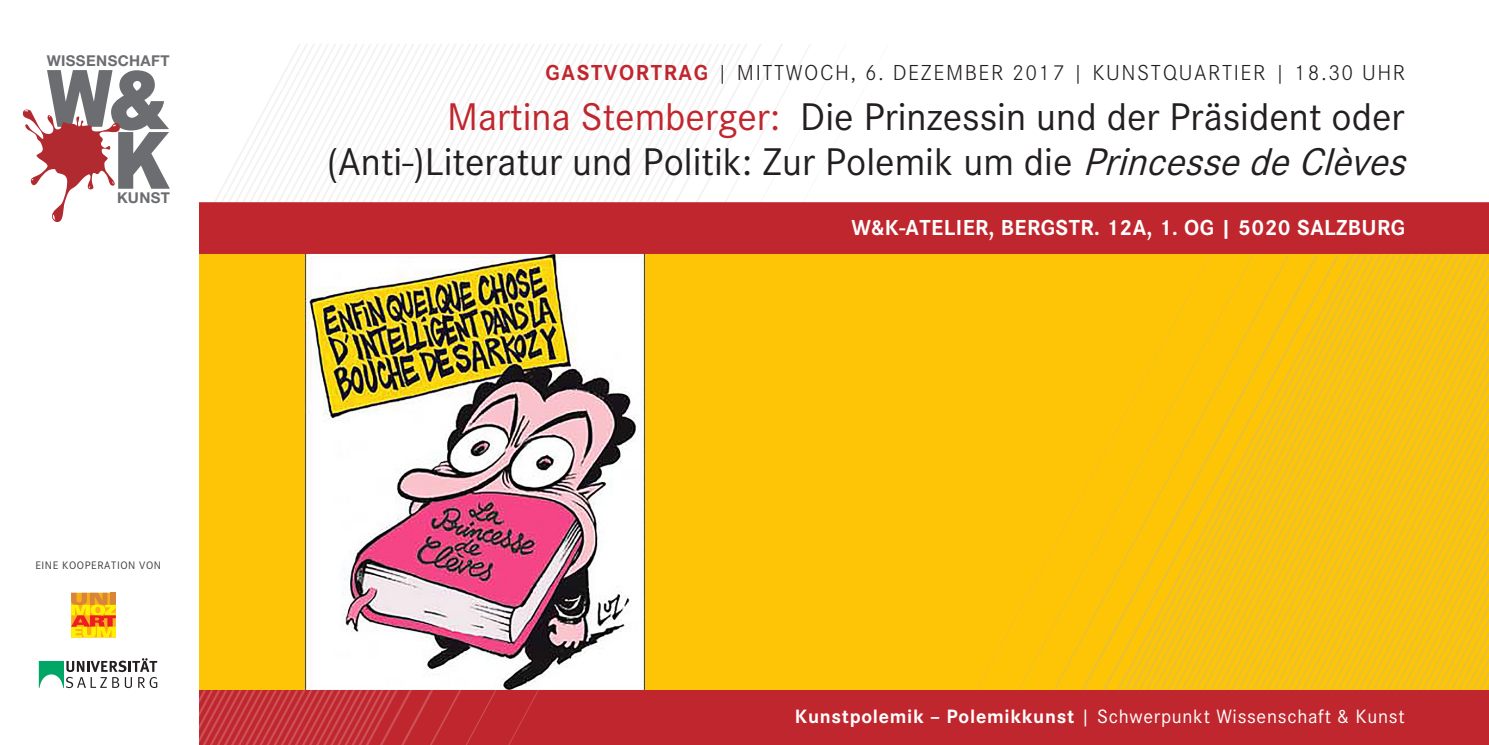
<style>
.page{position:relative;width:1489px;height:745px;background:#fff}
.page>*{position:absolute;margin:0;border:0;box-sizing:border-box;transform-origin:0 0}
.t1{font:900 79px/62px "Arial";color:#6c6d70;text-align:right;scale:.83 1}
.t2{font:40px/45px "Corporate S";color:#231f20}
.t3{font:300 22.5px "Corporate S";letter-spacing:.07em;color:#231f20}
.t4{font:700 22.5px "Corporate S";letter-spacing:.02em;color:#fff}
.t5{font:20px "Corporate S";letter-spacing:.035em;color:#fff}
.t6{font:700 15px "Helvetica Neue LT Std";letter-spacing:.03em;color:#6c6d70}
.t7{font:11.25px "Corporate S";letter-spacing:.05em;color:#3e3e3f}
.s1{font-family:"Helvetica Neue LT Std";font-size:80.5px}
.s2{font-weight:700;color:#c0262d}
.s3{color:#c0262d}
.s4{font-style:italic}
.s5{font-weight:700}
</style>
<div class="page">
<div style="left:198px;top:249px;width:1290px;height:442px;background:#fec506"></div>
<img style="left:305px;top:254px;width:339px;height:435px">
<div style="left:198px;top:202px;width:1290px;height:52px;background:#c0262d"></div>
<svg style="left:206px;top:44px;width:859px;height:160px"></svg>
<div style="left:198px;top:689px;width:1290px;height:55px;background:#c0262d"></div>
<svg style="left:22px;top:109px;width:98px;height:113px"></svg>
<svg style="left:38px;top:661px;width:1px;height:27px"></svg>
<svg style="left:71px;top:592px;width:45px;height:45px;background:#f2a61b"></svg>
<svg style="left:39px;top:657px;width:527px;height:88px"></svg>
<svg style="left:801px;top:251px;width:687px;height:439px"></svg>
<p class="t6" style="left:47px;top:52px;width:124px">WISSENSCHAFT</p>
<p class="t1" style="left:47px;top:65px;width:149px">W<span class="s1">&amp;<br></span>K</p>
<p class="t6" style="left:117px;top:188px;width:54px">KUNST</p>
<p class="t7" style="left:35px;top:559px;width:127px">EINE KOOPERATION VON</p>
<p class="t3" style="left:545px;top:60px;width:861px"><span class="s2">GASTVORTRAG</span> | MITTWOCH, 6. DEZEMBER 2017 | KUNSTQUARTIER | 18.30 UHR</p>
<p class="t2" style="left:327px;top:94px;width:1091px;text-indent:120px"><span class="s3">Martina Stemberger:</span> Die Prinzessin und der Präsident oder (Anti-)Literatur und Politik: Zur Polemik um die <span class="s4">PrincessedeClèves</span></p>
<p class="t4" style="left:851px;top:214px;width:555px">W&amp;K-ATELIER, BERGSTR. 12A, 1. OG | 5020 SALZBURG</p>
<p class="t5" style="left:794px;top:704px;width:611px"><span class="s5">Kunstpolemik – Polemikkunst</span> | Schwerpunkt Wissenschaft &amp; Kunst</p>
</div>
